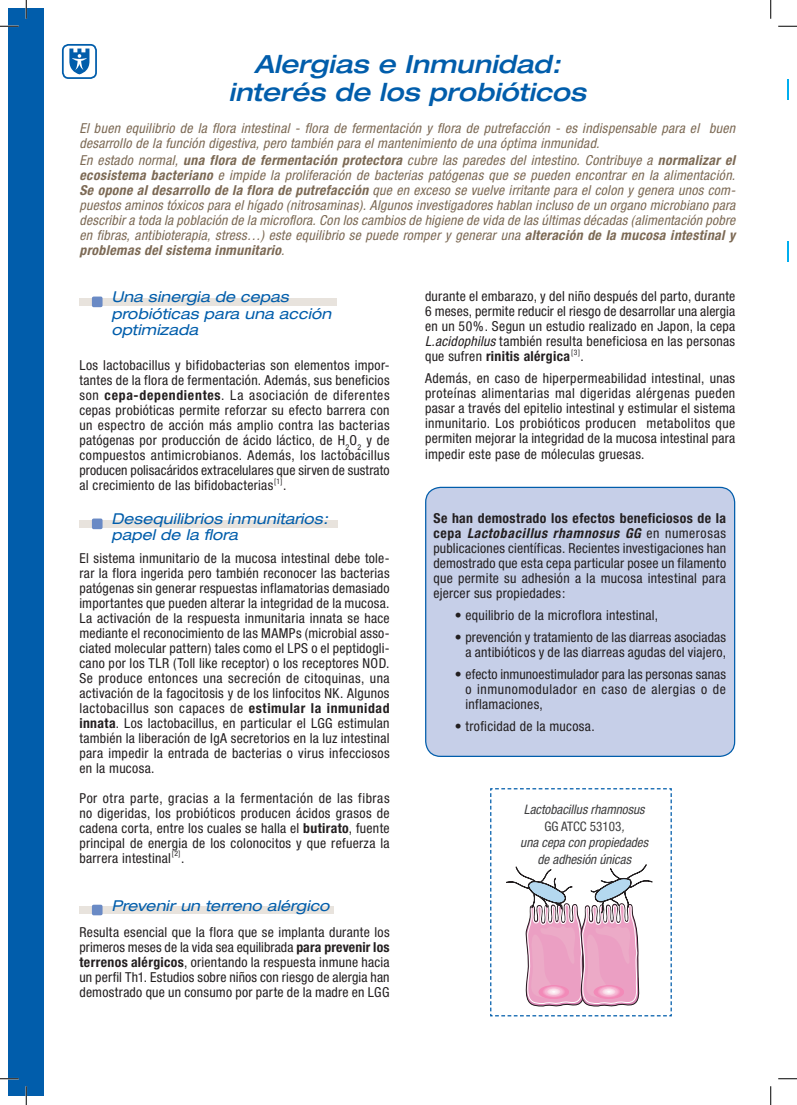
<style>
.page{position:relative;width:797px;height:1105px;background:#fff}
.page>*{position:absolute;margin:0;border:0;box-sizing:border-box;transform-origin:0 0}
.t1{font:italic 500 expanded 25px/27.5px "Helvetica Neue";color:#015dab;text-align:center}
.t2{font:italic expanded 15px/16.2px "Helvetica Neue";letter-spacing:.005em;color:#015dab}
.t3{font:condensed 13.75px/15px "Helvetica Neue";letter-spacing:.02em;color:#231f20;text-align:justify}
.Intro_verso{font:italic condensed 13.75px/15px "Helvetica Neue";letter-spacing:.02em;color:#7c6954}
.t4{font:italic condensed 13.12px/16.4px "Helvetica Neue";color:#3e3e3f;text-align:center}
.t5{font:condensed 7.62px "Helvetica Neue";color:#231f20}
.s1{font-weight:700}
.s2{font-style:italic}
.s3{font-weight:700;font-style:italic}
.s4{font-style:normal}
</style>
<div class="page">
<div style="left:9px;top:9px;width:35px;height:1087px;background:#015dab"></div>
<svg style="left:787px;top:242px;width:1px;height:20px"></svg>
<svg style="left:787px;top:79px;width:1px;height:20px"></svg>
<div style="left:79px;top:298px;width:258px;height:7px;background:#e8e3dd"></div>
<div style="left:92px;top:297px;width:11px;height:10px;background:#6a8ac5;border-radius:2px"></div>
<div style="left:79px;top:520px;width:259px;height:7px;background:#e8e3dd"></div>
<div style="left:92px;top:518px;width:11px;height:11px;background:#6a8ac5;border-radius:2px"></div>
<div style="left:79px;top:906px;width:255px;height:7px;background:#e8e3dd"></div>
<div style="left:92px;top:905px;width:11px;height:10px;background:#6a8ac5;border-radius:2px"></div>
<div style="left:425px;top:487px;width:309px;height:269px;background:#c6cfe8;border-radius:15px"></div>
<div style="left:425px;top:487px;width:310px;height:270px;border:1px solid #015dab;border-radius:15px"></div>
<svg style="left:69px;top:49px;width:20px;height:25px"></svg>
<div style="left:62px;top:44px;width:35px;height:35px;border:2px solid #015dab;border-radius:6px"></div>
<svg style="left:490px;top:788px;width:181px;height:228px"></svg>
<svg style="left:0;top:25px;width:19px;height:2px"></svg>
<svg style="left:778px;top:25px;width:19px;height:2px"></svg>
<svg style="left:0;top:1078px;width:19px;height:1px"></svg>
<svg style="left:778px;top:1078px;width:19px;height:1px"></svg>
<svg style="left:25px;top:0;width:2px;height:19px"></svg>
<svg style="left:25px;top:1086px;width:2px;height:19px"></svg>
<svg style="left:770px;top:0;width:1px;height:19px"></svg>
<svg style="left:770px;top:1086px;width:1px;height:19px"></svg>
<p class="t1" style="left:229px;top:50px;width:359px">Alergias e Inmunidad: interés de los probióticos</p>
<p class="Intro_verso" style="left:79px;top:120px;width:657px">El buen equilibrio de la flora intestinal - flora de fermentación y flora de putrefacción - es indispensable para el buen desarrollo de la función digestiva, pero también para el mantenimiento de una óptima inmunidad.</p>
<p class="Intro_verso" style="left:79px;top:152px;width:657px;text-align:justify">En estado normal, <span class="s1">una flora de fermentación protectora</span> cubre las paredes del intestino. Contribuye a <span class="s1">normalizar el ecosistema bacteriano</span> e impide la proliferación de bacterias patógenas que se pueden encontrar en la alimentación.<br><span class="s1">Se opone al desarrollo de la flora de putrefacción</span> que en exceso se vuelve irritante para el colon y genera unos com&shy;puestos aminos tóxicos para el hígado (nitrosaminas). Algunos investigadores hablan incluso de un organo microbiano para describir a toda la población de la microflora. Con los cambios de higiene de vida de las últimas décadas (alimentación pobre en fibras, antibioterapia, stress…) este equilibrio se puede romper y generar una <span class="s1">alteración de la mucosa intestinal y problemas del sistema inmunitario</span>.</p>
<p class="t2" style="left:111px;top:289px;width:221px">Una sinergia de cepas probióticas para una acción optimizada</p>
<p class="t3" style="left:79px;top:358px;width:312px">Los lactobacillus y bifidobacterias son elementos impor&shy;tantes de la flora de fermentación. Además, sus beneficios son <span class="s1">cepa-dependientes</span>. La asociación de diferentes cepas probióticas permite reforzar su efecto barrera con un espectro de acción más amplio contra las bacterias patógenas por producción de ácido láctico, de H<sub>2</sub>O<sub>2</sub> y de compuestos antimicrobianos. Además, los lactobacillus producen polisacáridos extracelulares que sirven de sustrato al crecimiento de las bifidobacterias</p>
<p class="t5" style="left:274px;top:477px;width:10px">[1]</p>
<p class="t3" style="left:283px;top:478px;width:5px">.</p>
<p class="t2" style="left:111px;top:510px;width:218px">Desequilibrios inmunitarios: papel de la flora</p>
<p class="t3" style="left:79px;top:550px;width:312px">El sistema inmunitario de la mucosa intestinal debe tole&shy;rar la flora ingerida pero también reconocer las bacterias patógenas sin generar respuestas inflamatorias demasiado importantes que pueden alterar la integridad de la mucosa.</p>
<p class="t3" style="left:79px;top:610px;width:312px">La activación de la respuesta inmunitaria innata se hace mediante el reconocimiento de las MAMPs (microbial asso&shy;ciated molecular pattern) tales como el LPS o el peptidogli&shy;cano por los TLR (Toll like receptor) o los receptores NOD.<br>Se produce entonces una secreción de citoquinas, una activación de la fagocitosis y de los linfocitos NK. Algunos lactobacillus son capaces de <span class="s1">estimular la inmunidad innata</span>. Los lactobacillus, en particular el LGG estimulan también la liberación de IgA secretorios en la luz intestinal para impedir la entrada de bacterias o virus infecciosos en la mucosa.</p>
<p class="t3" style="left:79px;top:790px;width:312px">Por otra parte, gracias a la fermentación de las fibras no digeridas, los probióticos producen ácidos grasos de cadena corta, entre los cuales se halla el <span class="s1">butirato</span>, fuente principal de energia de los colonocitos y que refuerza la barrera intestinal<sup>[2]</sup>.</p>
<p class="t2" style="left:111px;top:898px;width:220px">Prevenir un terreno alérgico</p>
<p class="t3" style="left:79px;top:925px;width:312px">Resulta esencial que la flora que se implanta durante los primeros meses de la vida sea equilibrada <span class="s1">para prevenir los terrenos alérgicos</span>, orientando la respuesta inmune hacia un perfil Th1. Estudios sobre niños con riesgo de alergia han demostrado que un consumo por parte de la madre en LGG</p>
<p class="t3" style="left:425px;top:289px;width:312px">durante el embarazo, y del niño después del parto, durante 6 meses, permite reducir el riesgo de desarrollar una alergia en un 50%. Segun un estudio realizado en Japon, la cepa <span class="s2">L.acidophilus</span> también resulta beneficiosa en las personas que sufren <span class="s1">rinitis alérgica</span></p>
<p class="t5" style="left:571px;top:348px;width:10px">[3]</p>
<p class="t3" style="left:580px;top:349px;width:5px">.</p>
<p class="t3" style="left:425px;top:371px;width:312px">Además, en caso de hiperpermeabilidad intestinal, unas proteínas alimentarias mal digeridas alérgenas pueden pasar a través del epitelio intestinal y estimular el sistema inmunitario. Los probióticos producen metabolitos que permiten mejorar la integridad de la mucosa intestinal para impedir este pase de móleculas gruesas.</p>
<p class="t3" style="left:433px;top:511px;width:294px"><span class="s1">Se han demostrado los efectos beneficiosos de la cepa</span> <span class="s3">Lactobacillus rhamnosus GG</span> en numerosas publicaciones científicas. Recientes investigaciones han demostrado que esta cepa particular posee un filamento que permite su adhesión a la mucosa intestinal para ejercer sus propiedades:</p>
<p class="t3" style="left:454px;top:608px;width:205px">• equilibrio de la microflora intestinal,</p>
<p class="t3" style="left:454px;top:630px;width:273px;text-align:right">• prevención y tratamiento de las diarreas asociadas a antibióticos y de las diarreas agudas del viajero,</p>
<p class="t3" style="left:465px;top:667px;width:262px;text-indent:-11px">• efecto inmunoestimulador para las personas sanas o inmunomodulador en caso de alergias o de inflamaciones,</p>
<p class="t3" style="left:454px;top:719px;width:142px">• troficidad de la mucosa.</p>
<p class="t4" style="left:520px;top:801px;width:129px">Lactobacillus rhamnosus<br><span class="s4">GG ATCC 53103</span>,<br>una cepa con propiedades de adhesión únicas</p>
</div>
